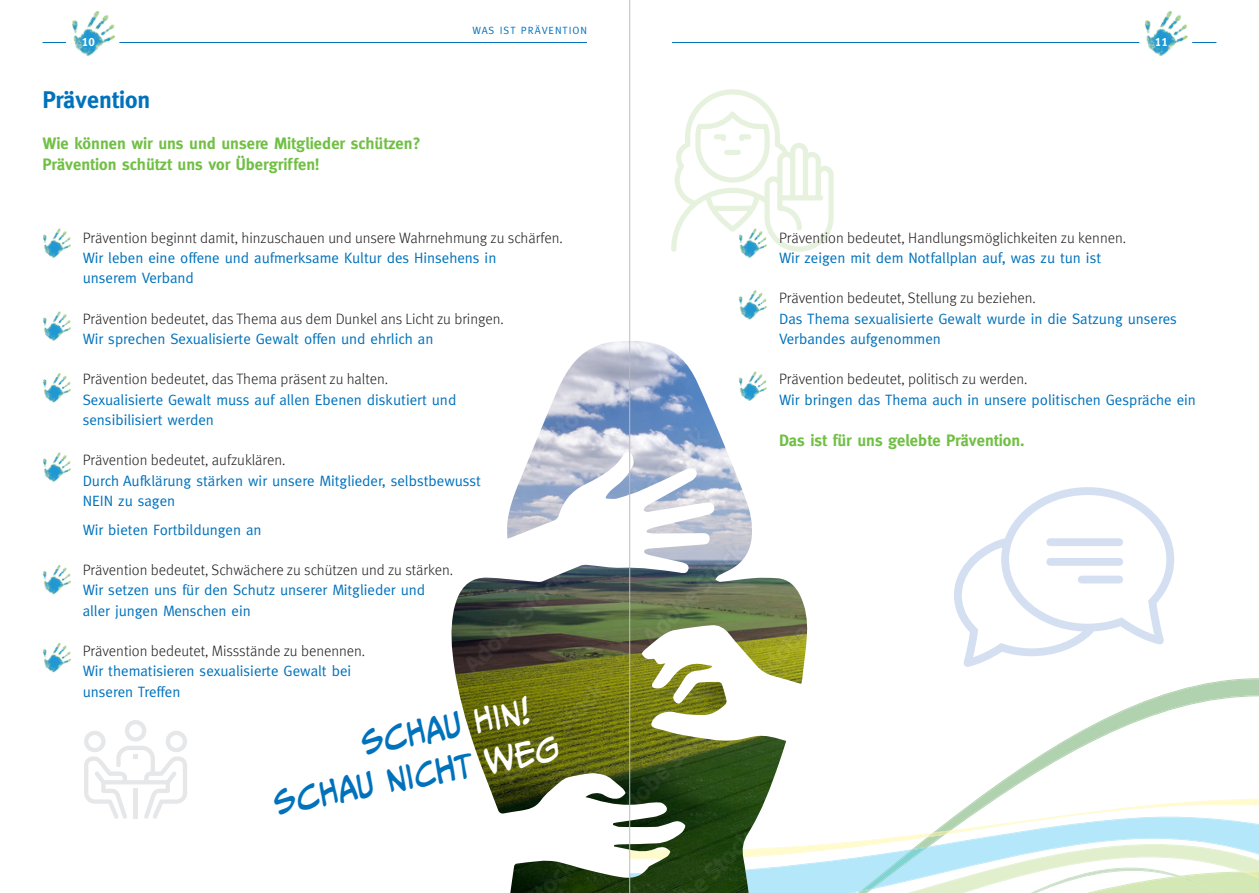
<style>
.page{position:relative;width:1259px;height:893px;background:#fff}
.page>*{position:absolute;margin:0;border:0;box-sizing:border-box;transform-origin:0 0}
.t1{font:30.3px/41.8px "CC Meanwhile";color:#0072bc}
.t2{font:700 24px "Meta";color:#0072bc}
.t3{font:700 16.5px/21px "Meta";color:#71bf44}
.t4{font:15px/20.2px "Meta";color:#0072bc}
.t5{font:300 15px "Meta";color:#231f20}
.t6{font:12px "Meta Plus Bold Caps";color:#fff}
.t7{font:10.5px "Meta";letter-spacing:.09em;color:#0072bc}
.s1{color:#fff}
</style>
<div class="page">
<svg style="left:671px;top:89px;width:162px;height:163px"></svg>
<svg style="left:43px;top:42px;width:22px;height:1px"></svg>
<img style="left:65px;top:10px;width:50px;height:47px">
<hr style="left:672px;top:42px;width:544px;height:1px;background:#0072bc">
<img style="left:1139px;top:11px;width:54px;height:46px">
<hr style="left:119px;top:42px;width:468px;height:1px;background:#0072bc">
<svg style="left:980px;top:678px;width:279px;height:119px"></svg>
<svg style="left:807px;top:797px;width:452px;height:96px"></svg>
<svg style="left:510px;top:340px;width:297px;height:553px"></svg>
<img style="left:451px;top:341px;width:264px;height:526px">
<img style="left:43px;top:228px;width:28px;height:30px">
<img style="left:734px;top:225px;width:36px;height:33px">
<img style="left:738px;top:290px;width:29px;height:30px">
<img style="left:734px;top:368px;width:36px;height:38px">
<img style="left:43px;top:311px;width:28px;height:30px">
<img style="left:43px;top:373px;width:28px;height:30px">
<img style="left:43px;top:452px;width:28px;height:30px">
<img style="left:43px;top:565px;width:28px;height:30px">
<img style="left:43px;top:643px;width:28px;height:30px">
<svg style="left:954px;top:487px;width:220px;height:180px"></svg>
<div style="left:1078px;top:576px;width:45px;height:7px;background:#d4e0f1;border-radius:4px"></div>
<div style="left:1046px;top:538px;width:77px;height:8px;background:#d4e0f1;border-radius:4px"></div>
<div style="left:1046px;top:558px;width:77px;height:8px;background:#d4e0f1;border-radius:4px"></div>
<svg style="left:84px;top:720px;width:103px;height:99px"></svg>
<hr style="left:629px;top:0;width:1px;height:893px;background:#bcbdc0">
<p class="t7" style="left:472px;top:24px;width:116px">WAS IST PRÄVENTION</p>
<p class="t6" style="left:82px;top:35px;width:14px">10</p>
<p class="t6" style="left:1155px;top:35px;width:14px">11</p>
<h2 class="t2" style="left:43px;top:86px;width:109px">Prävention</h2>
<p class="t3" style="left:43px;top:133px;width:380px">Wie können wir uns und unsere Mitglieder schützen?<br>Prävention schützt uns vor Übergriffen!</p>
<p class="t5" style="left:83px;top:229px;width:481px">Prävention beginnt damit, hinzuschauen und unsere Wahrnehmung zu schärfen.</p>
<p class="t4" style="left:83px;top:247px;width:415px">Wir leben eine offene und aufmerksame Kultur des Hinsehens in unserem Verband</p>
<p class="t5" style="left:83px;top:310px;width:422px">Prävention bedeutet, das Thema aus dem Dunkel ans Licht zu bringen.</p>
<p class="t4" style="left:83px;top:328px;width:352px">Wir sprechen Sexualisierte Gewalt offen und ehrlich an</p>
<p class="t5" style="left:83px;top:371px;width:307px">Prävention bedeutet, das Thema präsent zu halten.</p>
<p class="t4" style="left:83px;top:389px;width:375px">Sexualisierte Gewalt muss auf allen Ebenen diskutiert und sensibilisiert werden</p>
<p class="t5" style="left:83px;top:452px;width:204px">Prävention bedeutet, aufzuklären.</p>
<p class="t4" style="left:83px;top:470px;width:400px">Durch Aufklärung stärken wir unsere Mitglieder, selbstbewusst<br>NEIN zu sagen</p>
<p class="t4" style="left:83px;top:519px;width:180px">Wir bieten Fortbildungen an</p>
<p class="t5" style="left:83px;top:561px;width:372px">Prävention bedeutet, Schwächere zu schützen und zu stärken.</p>
<p class="t4" style="left:83px;top:580px;width:344px">Wir setzen uns für den Schutz unserer Mitglieder und aller jungen Menschen ein</p>
<p class="t5" style="left:83px;top:642px;width:284px">Prävention bedeutet, Missstände zu benennen.</p>
<p class="t4" style="left:83px;top:661px;width:270px">Wir thematisieren sexualisierte Gewalt bei unseren Treffen</p>
<h1 class="t1" style="left:262px;top:741px;width:292px;text-indent:97px;rotate:-11deg">SCHAU <span class="s1">HIN!<br></span>SCHAU NICHT <span class="s1">WEG</span></h1>
<p class="t5" style="left:779px;top:229px;width:348px">Prävention bedeutet, Handlungsmöglichkeiten zu kennen.</p>
<p class="t4" style="left:779px;top:247px;width:324px">Wir zeigen mit dem Notfallplan auf, was zu tun ist</p>
<p class="t5" style="left:779px;top:290px;width:258px">Prävention bedeutet, Stellung zu beziehen.</p>
<p class="t4" style="left:779px;top:308px;width:399px">Das Thema sexualisierte Gewalt wurde in die Satzung unseres<br>Verbandes aufgenommen</p>
<p class="t5" style="left:779px;top:371px;width:250px">Prävention bedeutet, politisch zu werden.</p>
<p class="t4" style="left:779px;top:389px;width:418px">Wir bringen das Thema auch in unsere politischen Gespräche ein</p>
<p class="t3" style="left:779px;top:430px;width:247px">Das ist für uns gelebte Prävention.</p>
</div>
